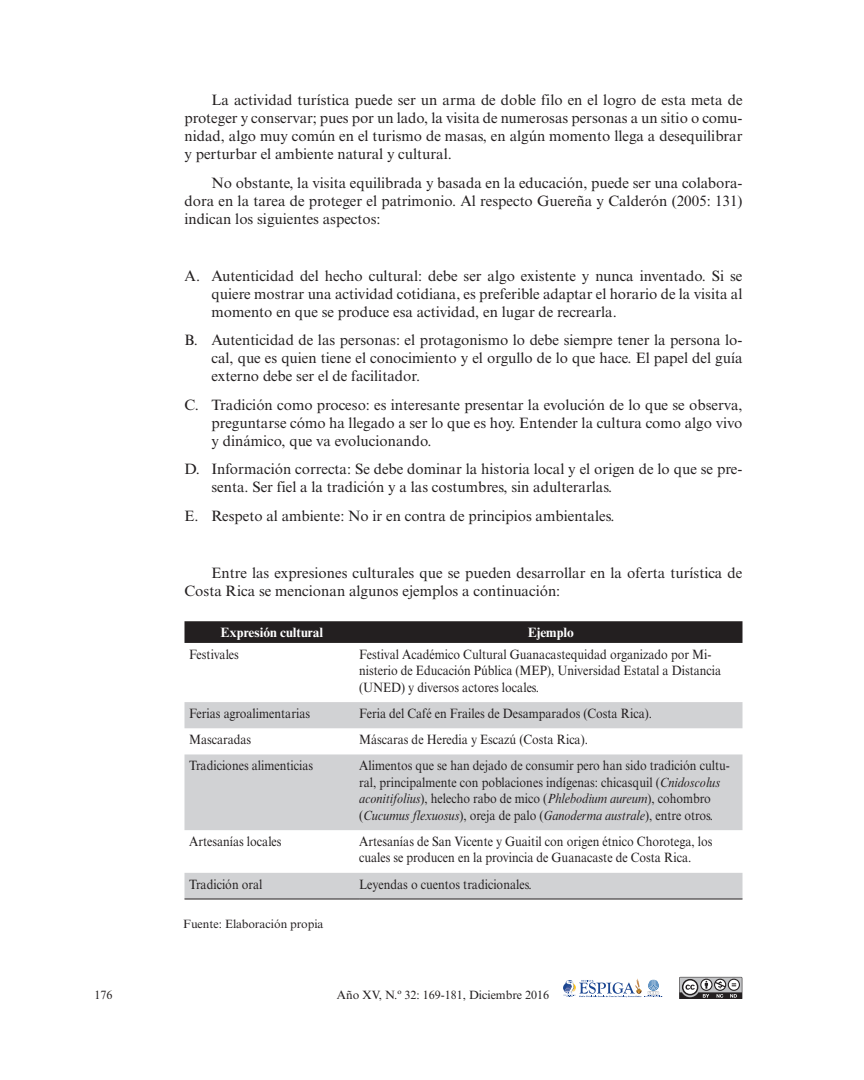
<style>
.page{position:relative;width:864px;height:1080px;background:#fff}
.page>*{position:absolute;margin:0;border:0;box-sizing:border-box;transform-origin:0 0}
._11-Sangría_Negativa{font:15px/18px "Times New Roman MT Std";color:#231f20;text-align:justify}
._01-Texto_Normal{font:15px/18px "Times New Roman MT Std";color:#231f20;text-align:justify}
._14-Cuadros_Contenid{font:13.5px/16.5px "Times New Roman MT Std";color:#231f20;scale:.9 1}
._14-Cuadros_Contenid-2{font:700 13.5px "Times New Roman MT Std";color:#fff}
._15-Cuadros_Pie{font:12px "Times New Roman MT Std";color:#231f20}
.s1{font-style:italic}
</style>
<div class="page">
<svg style="left:563px;top:978px;width:100px;height:19px"></svg>
<svg style="left:679px;top:977px;width:63px;height:22px"></svg>
<svg style="left:184px;top:621px;width:558px;height:22px;background:#262223"></svg>
<svg style="left:184px;top:702px;width:558px;height:197px;fill:#d1d2d4"></svg>
<hr style="left:184px;top:899px;width:175px;height:1px;background:#231f20">
<hr style="left:359px;top:899px;width:383px;height:1px;background:#231f20">
<p class="_01-Texto_Normal" style="left:184px;top:91px;width:560px;text-indent:27px">La actividad turística puede ser un arma de doble filo en el logro de esta meta de proteger y conservar; pues por un lado, la visita de numerosas personas a un sitio o comu&shy;nidad, algo muy común en el turismo de masas, en algún momento llega a desequilibrar y perturbar el ambiente natural y cultural.</p>
<p class="_01-Texto_Normal" style="left:184px;top:174px;width:560px;text-indent:27px">No obstante, la visita equilibrada y basada en la educación, puede ser una colabora&shy;dora en la tarea de proteger el patrimonio. Al respecto Guereña y Calderón (2005: 131) indican los siguientes aspectos:</p>
<p class="_11-Sangría_Negativa" style="left:212px;top:267px;width:532px;text-indent:-27px">A. Autenticidad del hecho cultural: debe ser algo existente y nunca inventado. Si se quiere mostrar una actividad cotidiana, es preferible adaptar el horario de la visita al momento en que se produce esa actividad, en lugar de recrearla.</p>
<p class="_11-Sangría_Negativa" style="left:212px;top:331px;width:533px;text-indent:-27px">B. Autenticidad de las personas: el protagonismo lo debe siempre tener la persona lo&shy;cal, que es quien tiene el conocimiento y el orgullo de lo que hace. El papel del guía externo debe ser el de facilitador.</p>
<p class="_11-Sangría_Negativa" style="left:212px;top:396px;width:533px;text-indent:-27px">C. Tradición como proceso: es interesante presentar la evolución de lo que se observa, preguntarse cómo ha llegado a ser lo que es hoy. Entender la cultura como algo vivo y dinámico, que va evolucionando.</p>
<p class="_11-Sangría_Negativa" style="left:212px;top:460px;width:533px;text-indent:-27px">D. Información correcta: Se debe dominar la historia local y el origen de lo que se pre&shy;senta. Ser fiel a la tradición y a las costumbres, sin adulterarlas.</p>
<p class="_11-Sangría_Negativa" style="left:184px;top:507px;width:432px">E. Respeto al ambiente: No ir en contra de principios ambientales.</p>
<p class="_01-Texto_Normal" style="left:184px;top:564px;width:559px;text-indent:27px">Entre las expresiones culturales que se pueden desarrollar en la oferta turística de<br>Costa Rica se mencionan algunos ejemplos a continuación:</p>
<p class="_14-Cuadros_Contenid-2" style="left:220px;top:624px;width:104px">Expresión cultural</p>
<p class="_14-Cuadros_Contenid-2" style="left:528px;top:624px;width:48px">Ejemplo</p>
<p class="_14-Cuadros_Contenid" style="left:189px;top:646px;width:57px">Festivales</p>
<p class="_14-Cuadros_Contenid" style="left:359px;top:646px;width:404px">Festival Académico Cultural Guanacastequidad organizado por Mi&shy;nisterio de Educación Pública (MEP), Universidad Estatal a Distancia (UNED) y diversos actores locales.</p>
<p class="_14-Cuadros_Contenid" style="left:189px;top:705px;width:136px">Ferias agroalimentarias</p>
<p class="_14-Cuadros_Contenid" style="left:359px;top:705px;width:327px">Feria del Café en Frailes de Desamparados (Costa Rica).</p>
<p class="_14-Cuadros_Contenid" style="left:189px;top:731px;width:71px">Mascaradas</p>
<p class="_14-Cuadros_Contenid" style="left:359px;top:731px;width:256px">Máscaras de Heredia y Escazú (Costa Rica).</p>
<p class="_14-Cuadros_Contenid" style="left:189px;top:757px;width:139px">Tradiciones alimenticias</p>
<p class="_14-Cuadros_Contenid" style="left:359px;top:757px;width:413px">Alimentos que se han dejado de consumir pero han sido tradición cultu&shy;ral, principalmente con poblaciones indígenas: chicasquil (<span class="s1">Cnidoscolus aconitifolius</span>), helecho rabo de mico (<span class="s1">Phlebodium aureum</span>), cohombro (<span class="s1">Cucumus flexuosus</span>), oreja de palo (<span class="s1">Ganoderma australe</span>), entre otros.</p>
<p class="_14-Cuadros_Contenid" style="left:189px;top:833px;width:104px">Artesanías locales</p>
<p class="_14-Cuadros_Contenid" style="left:359px;top:833px;width:394px">Artesanías de San Vicente y Guaitil con origen étnico Chorotega, los cuales se producen en la provincia de Guanacaste de Costa Rica.</p>
<p class="_14-Cuadros_Contenid" style="left:189px;top:876px;width:83px">Tradición oral</p>
<p class="_14-Cuadros_Contenid" style="left:359px;top:876px;width:194px">Leyendas o cuentos tradicionales.</p>
<p class="_15-Cuadros_Pie" style="left:183px;top:917px;width:142px">Fuente: Elaboración propia</p>
<p class="_15-Cuadros_Pie" style="left:94px;top:988px;width:19px">176</p>
<p class="_15-Cuadros_Pie" style="left:337px;top:988px;width:214px">Año XV, N.º 32: 169-181, Diciembre 2016</p>
</div>
